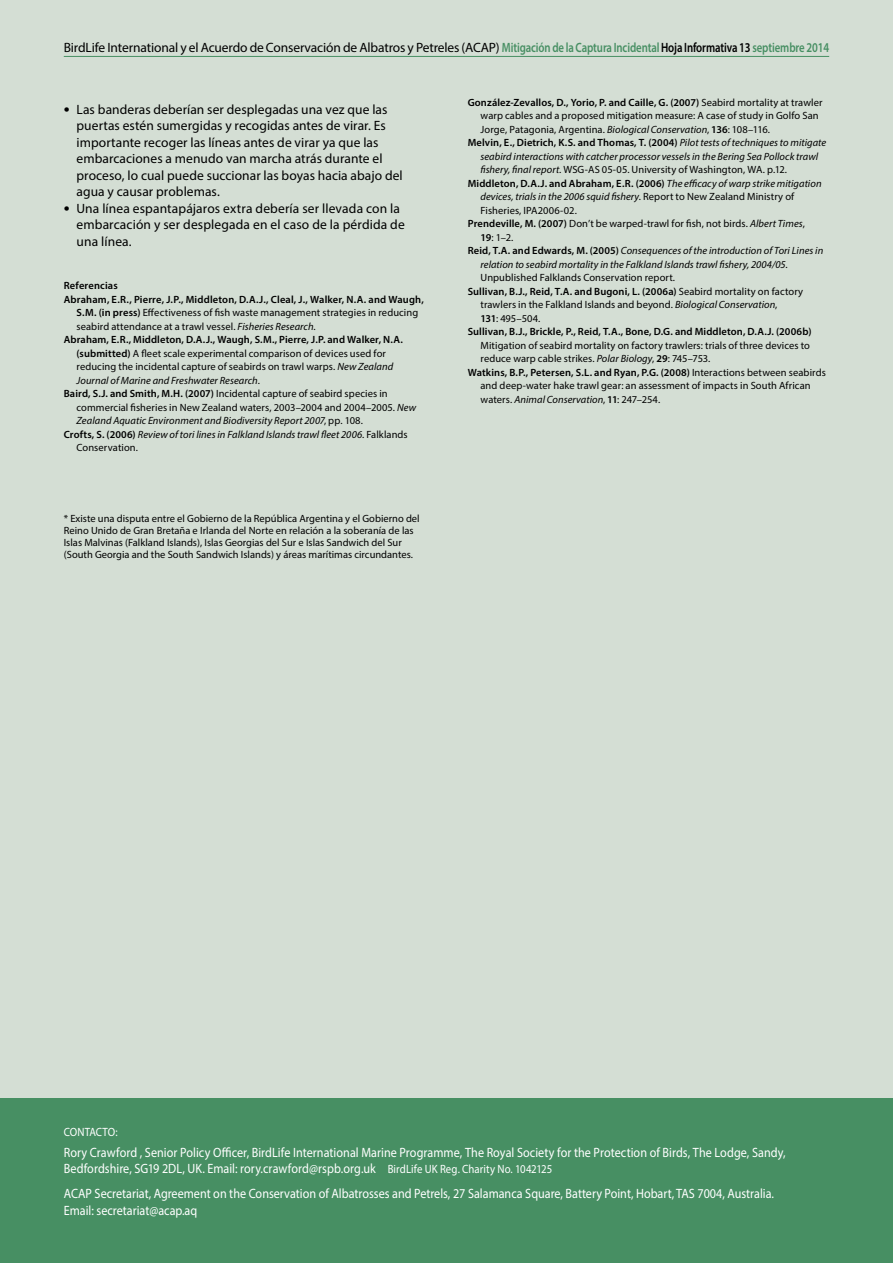
<style>
.page{position:relative;width:893px;height:1263px;background:#fff}
.page>*{position:absolute;margin:0;border:0;box-sizing:border-box;transform-origin:0 0}
.t1{font:13.5px/16.5px "Myriad Pro";letter-spacing:.005em;color:#000}
.t2{font:13.5px/16.5px "Myriad Pro";color:#fff;scale:.9 1}
.t3{font:12px "Myriad Pro";letter-spacing:-.01em;color:#fff;scale:.9 1}
.t4{font:10.5px/12px "Myriad Pro";letter-spacing:.005em;color:#000}
.t5{font:600 10.5px "Myriad Pro";letter-spacing:.01em;color:#000}
.t6{font:italic 10.5px "Myriad Pro";letter-spacing:.005em;color:#000}
.s1{font-weight:600;color:#478f63}
.s2{font-weight:600}
.s3{font-size:21px}
.s4{font-style:italic}
.s5{font-style:normal}
.s6{font-weight:600;font-style:normal}
.s7{font-weight:400}
.s8{font-weight:400;font-style:italic}
.s9{font-size:12px}
</style>
<div class="page">
<div style="left:0;top:0;width:893px;height:1167px;background:#d4ded4"></div>
<hr style="left:64px;top:56px;width:765px;height:1px;background:#478f63">
<div style="left:0;top:1098px;width:893px;height:165px;background:#478f63"></div>
<p class="t1" style="left:64px;top:39px;width:767px">BirdLife International y el Acuerdo de Conservación de Albatros y Petreles (ACAP) <span class="s1">Mitigación de la Captura Incidental</span> <span class="s2">Hoja Informativa 13</span> <span class="s1">septiembre 2014</span></p>
<p class="t1" style="left:77px;top:101px;width:328px;text-indent:-13px"><span class="s3">•</span> Las banderas deberían ser desplegadas una vez que las puertas estén sumergidas y recogidas antes de virar. Es importante recoger las líneas antes de virar ya que las embarcaciones a menudo van marcha atrás durante el proceso, lo cual puede succionar las boyas hacia abajo del agua y causar problemas.</p>
<p class="t1" style="left:77px;top:200px;width:330px;text-indent:-13px"><span class="s3">•</span> Una línea espantapájaros extra debería ser llevada con la embarcación y ser desplegada en el caso de la pérdida de una línea.</p>
<p class="t5" style="left:64px;top:279px;width:55px">Referencias</p>
<p class="t5" style="left:64px;top:292px;width:362px">Abraham, E.R., Pierre, J.P., Middleton, D.A.J., Cleal, J., Walker, N.A. and Waugh,</p>
<p class="t4" style="left:77px;top:306px;width:343px"><span class="s2">S.M. (in press)</span> Effectiveness of fish waste management strategies in reducing</p>
<p class="t4" style="left:77px;top:320px;width:241px">seabird attendance at a trawl vessel. <span class="s4">Fisheries Research</span>.</p>
<p class="t5" style="left:64px;top:333px;width:341px">Abraham, E.R., Middleton, D.A.J., Waugh, S.M., Pierre, J.P. and Walker, N.A.</p>
<p class="t4" style="left:77px;top:347px;width:311px"><span class="s2">(submitted)</span> A fleet scale experimental comparison of devices used for</p>
<p class="t4" style="left:77px;top:360px;width:318px">reducing the incidental capture of seabirds on trawl warps. <span class="s4">New Zealand</span></p>
<p class="t6" style="left:77px;top:374px;width:185px">Journal of Marine and Freshwater Research<span class="s5">.</span></p>
<p class="t4" style="left:64px;top:387px;width:325px"><span class="s2">Baird, S.J. and Smith, M.H. (2007)</span> Incidental capture of seabird species in</p>
<p class="t4" style="left:77px;top:401px;width:341px">commercial fisheries in New Zealand waters, 2003–2004 and 2004–2005. <span class="s4">New</span></p>
<p class="t6" style="left:77px;top:414px;width:288px">Zealand Aquatic Environment and Biodiversity Report 2007<span class="s5">, pp. 108.</span></p>
<p class="t6" style="left:64px;top:428px;width:345px"><span class="s6">Crofts, S. (2006)</span> Review of tori lines in Falkland Islands trawl fleet 2006<span class="s5">. Falklands</span></p>
<p class="t4" style="left:77px;top:441px;width:63px">Conservation.</p>
<p class="t4" style="left:64px;top:512px;width:357px">* Existe una disputa entre el Gobierno de la República Argentina y el Gobierno del Reino Unido de Gran Bretaña e Irlanda del Norte en relación a la soberanía de las Islas Malvinas (Falkland Islands), Islas Georgias del Sur e Islas Sandwich del Sur (South Georgia and the South Sandwich Islands) y áreas marítimas circundantes.</p>
<p class="t5" style="left:468px;top:95px;width:356px">González-Zevallos, D., Yorio, P. and Caille, G. (2007) <span class="s7">Seabird mortality at trawler</span></p>
<p class="t4" style="left:480px;top:109px;width:340px">warp cables and a proposed mitigation measure: A case of study in Golfo San</p>
<p class="t4" style="left:480px;top:123px;width:291px">Jorge, Patagonia, Argentina. <span class="s4">Biological Conservation</span>, <span class="s2">136</span>: 108–116.</p>
<p class="t5" style="left:468px;top:136px;width:360px">Melvin, E., Dietrich, K.S. and Thomas, T. (2004) <span class="s8">Pilot tests of techniques to mitigate</span></p>
<p class="t6" style="left:480px;top:150px;width:339px">seabird interactions with catcher processor vessels in the Bering Sea Pollock trawl</p>
<p class="t4" style="left:480px;top:164px;width:308px"><span class="s4">fishery, final report</span>. WSG-AS 05-05. University of Washington, WA. p.12.</p>
<p class="t5" style="left:468px;top:176px;width:355px">Middleton, D.A.J. and Abraham, E.R. (2006) <span class="s8">The efficacy of warp strike mitigation</span></p>
<p class="t6" style="left:480px;top:190px;width:315px">devices, trials in the 2006 squid fishery<span class="s5">. Report to New Zealand Ministry of</span></p>
<p class="t4" style="left:480px;top:204px;width:98px">Fisheries, IPA2006-02.</p>
<p class="t4" style="left:468px;top:218px;width:339px"><span class="s2">Prendeville, M. (2007)</span> Don’t be warped-trawl for fish, not birds. <span class="s4">Albert Times</span>,</p>
<p class="t4" style="left:480px;top:231px;width:34px"><span class="s2">19</span>: 1–2.</p>
<p class="t6" style="left:468px;top:244px;width:357px"><span class="s6">Reid, T.A. and Edwards, M. (2005)</span> Consequences of the introduction of Tori Lines in</p>
<p class="t6" style="left:480px;top:258px;width:309px">relation to seabird mortality in the Falkland Islands trawl fishery, 2004/05<span class="s5">.</span></p>
<p class="t4" style="left:480px;top:272px;width:196px">Unpublished Falklands Conservation report.</p>
<p class="t5" style="left:468px;top:285px;width:337px">Sullivan, B.J., Reid, T.A. and Bugoni, L. (2006a) <span class="s7">Seabird mortality on factory</span></p>
<p class="t4" style="left:480px;top:299px;width:298px">trawlers in the Falkland Islands and beyond. <span class="s4">Biological Conservation</span>,</p>
<p class="t4" style="left:480px;top:312px;width:61px"><span class="s2">131</span>: 495–504.</p>
<p class="t5" style="left:468px;top:325px;width:345px">Sullivan, B.J., Brickle, P., Reid, T.A., Bone, D.G. and Middleton, D.A.J. (2006b)</p>
<p class="t4" style="left:480px;top:339px;width:331px">Mitigation of seabird mortality on factory trawlers: trials of three devices to</p>
<p class="t4" style="left:480px;top:353px;width:231px">reduce warp cable strikes. <span class="s4">Polar Biology</span>, <span class="s2">29</span>: 745–753.</p>
<p class="t5" style="left:468px;top:366px;width:360px">Watkins, B.P., Petersen, S.L. and Ryan, P.G. (2008) <span class="s7">Interactions between seabirds</span></p>
<p class="t4" style="left:480px;top:380px;width:332px">and deep-water hake trawl gear: an assessment of impacts in South African</p>
<p class="t6" style="left:480px;top:393px;width:181px"><span class="s5">waters.</span> Animal Conservation<span class="s5">,</span> <span class="s6">11</span><span class="s5">: 247–254.</span></p>
<p class="t3" style="left:64px;top:1125px;width:61px">CONTACTO:</p>
<p class="t2" style="left:64px;top:1144px;width:803px">Rory Crawford , Senior Policy Officer, BirdLife International Marine Programme, The Royal Society for the Protection of Birds, The Lodge, Sandy,<br>Bedfordshire, SG19 2DL, UK. Email: rory.crawford@rspb.org.uk <span class="s9">BirdLife UK Reg. Charity No. 1042125</span></p>
<p class="t2" style="left:64px;top:1185px;width:791px">ACAP Secretariat, Agreement on the Conservation of Albatrosses and Petrels, 27 Salamanca Square, Battery Point, Hobart, TAS 7004, Australia.<br>Email: secretariat@acap.aq</p>
</div>
